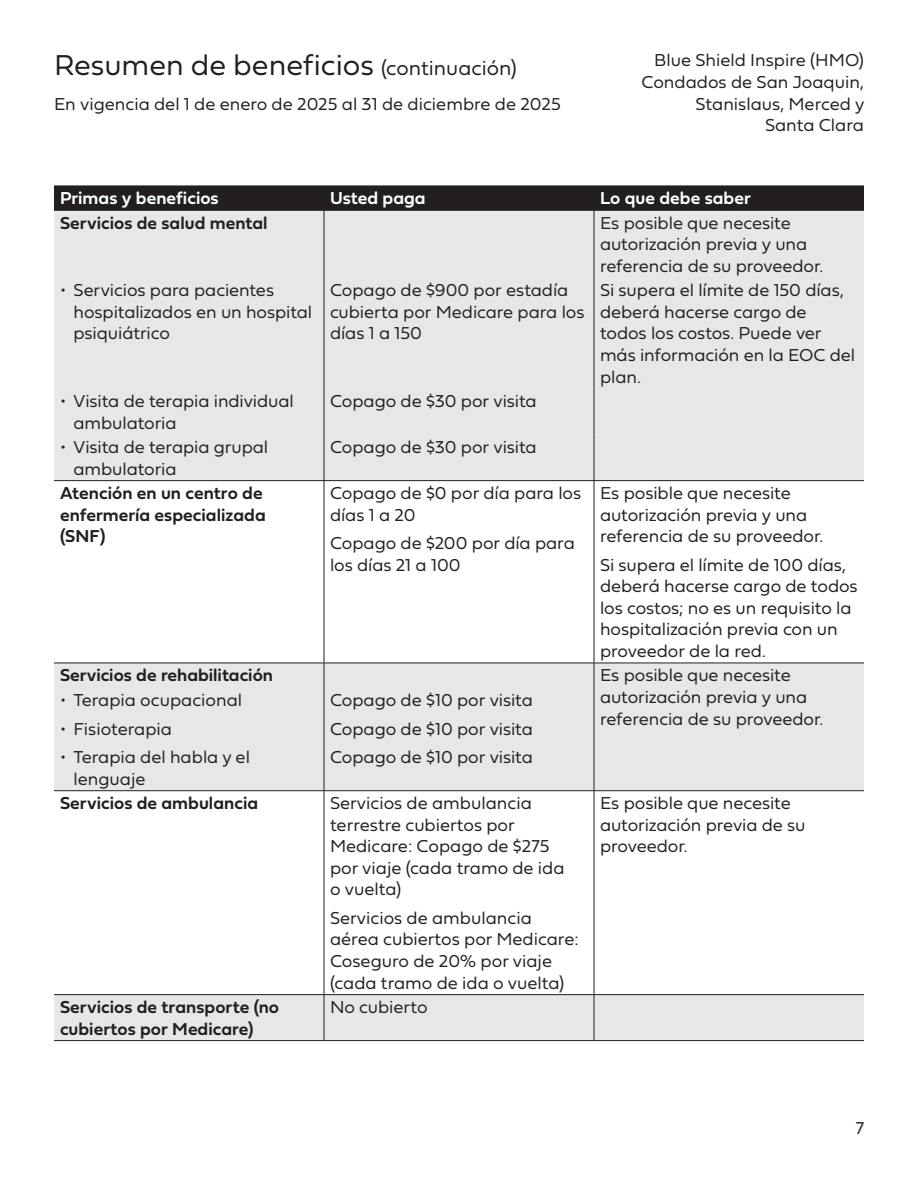
<style>
.page{position:relative;width:918px;height:1188px;background:#fff}
.page>*{position:absolute;margin:0;border:0;box-sizing:border-box;transform-origin:0 0}
.t1{font:30px "Fieldwork Geo Light";color:#231f20}
.t2{font:18px/21.6px "Fieldwork Geo Light";letter-spacing:-.005em;color:#231f20}
.t3{font:18px/21.6px "Fieldwork Geo Demibold";color:#231f20}
.t4{font:18px "Fieldwork Geo Demibold";color:#fff}
.s1{font-size:21px}
</style>
<div class="page">
<div style="left:54px;top:211px;width:810px;height:829px;background:#e6e7e9"></div>
<svg style="left:54px;top:481px;width:810px;height:513px"></svg>
<div style="left:54px;top:186px;width:810px;height:24px;background:#231f20"></div>
<hr style="left:54px;top:210px;width:270px;height:1px;background:#231f20">
<hr style="left:324px;top:210px;width:270px;height:1px;background:#231f20">
<hr style="left:594px;top:210px;width:270px;height:1px;background:#231f20">
<hr style="left:324px;top:435px;width:1px;height:45px;background:#231f20">
<hr style="left:54px;top:480px;width:270px;height:1px;background:#231f20">
<hr style="left:324px;top:480px;width:270px;height:1px;background:#231f20">
<hr style="left:324px;top:481px;width:1px;height:182px;background:#231f20">
<hr style="left:594px;top:481px;width:1px;height:182px;background:#231f20">
<hr style="left:324px;top:688px;width:1px;height:103px;background:#231f20">
<hr style="left:594px;top:688px;width:1px;height:103px;background:#231f20">
<hr style="left:324px;top:790px;width:270px;height:1px;background:#231f20">
<hr style="left:594px;top:790px;width:270px;height:1px;background:#231f20">
<hr style="left:594px;top:791px;width:1px;height:203px;background:#231f20">
<hr style="left:324px;top:994px;width:270px;height:1px;background:#231f20">
<hr style="left:324px;top:995px;width:1px;height:45px;background:#231f20">
<hr style="left:594px;top:994px;width:270px;height:1px;background:#231f20">
<hr style="left:594px;top:995px;width:1px;height:45px;background:#231f20">
<hr style="left:54px;top:1040px;width:270px;height:1px;background:#231f20">
<hr style="left:324px;top:1040px;width:270px;height:1px;background:#231f20">
<hr style="left:594px;top:1040px;width:270px;height:1px;background:#231f20">
<hr style="left:54px;top:790px;width:270px;height:1px;background:#231f20">
<hr style="left:324px;top:791px;width:1px;height:203px;background:#231f20">
<hr style="left:54px;top:994px;width:270px;height:1px;background:#231f20">
<hr style="left:324px;top:211px;width:1px;height:67px;background:#231f20">
<hr style="left:324px;top:278px;width:1px;height:111px;background:#231f20">
<hr style="left:324px;top:389px;width:1px;height:46px;background:#231f20">
<hr style="left:54px;top:663px;width:270px;height:1px;background:#231f20">
<hr style="left:324px;top:663px;width:270px;height:1px;background:#231f20">
<svg style="left:324px;top:663px;width:1px;height:25px"></svg>
<hr style="left:594px;top:663px;width:270px;height:1px;background:#231f20">
<svg style="left:594px;top:663px;width:1px;height:25px"></svg>
<hr style="left:594px;top:211px;width:1px;height:67px;background:#231f20">
<hr style="left:594px;top:278px;width:1px;height:111px;background:#231f20">
<hr style="left:594px;top:389px;width:1px;height:46px;background:#231f20">
<hr style="left:594px;top:435px;width:1px;height:45px;background:#231f20">
<hr style="left:594px;top:480px;width:270px;height:1px;background:#231f20">
<p class="t1" style="left:54px;top:41px;width:464px">Resumen de beneficios <span class="s1">(continuación)</span></p>
<p class="t2" style="left:54px;top:92px;width:508px">En vigencia del 1 de enero de 2025 al 31 de diciembre de 2025</p>
<p class="t2" style="left:654px;top:49px;width:211px">Blue Shield Inspire (HMO)</p>
<p class="t2" style="left:641px;top:70px;width:224px;text-align:right">Condados de San Joaquin,<br>Stanislaus, Merced y<br>Santa Clara</p>
<p class="t4" style="left:60px;top:184px;width:160px">Primas y beneficios</p>
<p class="t4" style="left:330px;top:184px;width:97px">Usted paga</p>
<p class="t4" style="left:600px;top:184px;width:152px">Lo que debe saber</p>
<p class="t3" style="left:60px;top:211px;width:209px">Servicios de salud mental</p>
<p class="t2" style="left:600px;top:211px;width:225px">Es posible que necesite autorización previa y una referencia de su proveedor.</p>
<p class="t2" style="left:74px;top:279px;width:240px;text-indent:-14px">• Servicios para pacientes hospitalizados en un hospital psiquiátrico</p>
<p class="t2" style="left:330px;top:279px;width:256px">Copago de $900 por estadía cubierta por Medicare para los días 1 a 150</p>
<p class="t2" style="left:600px;top:279px;width:257px">Si supera el límite de 150 días, deberá hacerse cargo de todos los costos. Puede ver más información en la EOC del plan.</p>
<p class="t2" style="left:74px;top:389px;width:222px;text-indent:-14px">• Visita de terapia individual ambulatoria</p>
<p class="t2" style="left:330px;top:389px;width:208px">Copago de $30 por visita</p>
<p class="t2" style="left:74px;top:435px;width:196px;text-indent:-14px">• Visita de terapia grupal ambulatoria</p>
<p class="t2" style="left:330px;top:435px;width:208px">Copago de $30 por visita</p>
<p class="t3" style="left:60px;top:481px;width:207px">Atención en un centro de enfermería especializada (SNF)</p>
<p class="t2" style="left:330px;top:481px;width:253px">Copago de $0 por día para los días 1 a 20</p>
<p class="t2" style="left:600px;top:481px;width:225px">Es posible que necesite autorización previa y una referencia de su proveedor.</p>
<p class="t2" style="left:600px;top:553px;width:259px">Si supera el límite de 100 días, deberá hacerse cargo de todos los costos; no es un requisito la hospitalización previa con un proveedor de la red.</p>
<p class="t2" style="left:330px;top:531px;width:246px">Copago de $200 por día para los días 21 a 100</p>
<p class="t3" style="left:60px;top:664px;width:215px">Servicios de rehabilitación</p>
<p class="t2" style="left:600px;top:664px;width:225px">Es posible que necesite autorización previa y una referencia de su proveedor.</p>
<p class="t2" style="left:330px;top:689px;width:204px">Copago de $10 por visita</p>
<p class="t2" style="left:330px;top:717px;width:204px">Copago de $10 por visita</p>
<p class="t2" style="left:330px;top:745px;width:204px">Copago de $10 por visita</p>
<p class="t2" style="left:60px;top:689px;width:184px">• Terapia ocupacional</p>
<p class="t2" style="left:60px;top:717px;width:114px">• Fisioterapia</p>
<p class="t2" style="left:74px;top:745px;width:178px;text-indent:-14px">• Terapia del habla y el lenguaje</p>
<p class="t3" style="left:60px;top:792px;width:200px">Servicios de ambulancia</p>
<p class="t2" style="left:330px;top:791px;width:236px">Servicios de ambulancia terrestre cubiertos por<br>Medicare: Copago de $275 por viaje (cada tramo de ida o vuelta)</p>
<p class="t2" style="left:330px;top:906px;width:250px">Servicios de ambulancia aérea cubiertos por Medicare:<br>Coseguro de 20% por viaje (cada tramo de ida o vuelta)</p>
<p class="t3" style="left:60px;top:995px;width:221px">Servicios de transporte (no cubiertos por Medicare)</p>
<p class="t2" style="left:330px;top:995px;width:99px">No cubierto</p>
<p class="t2" style="left:600px;top:791px;width:207px">Es posible que necesite autorización previa de su proveedor.</p>
<p class="t2" style="left:856px;top:1116px;width:10px">7</p>
</div>
